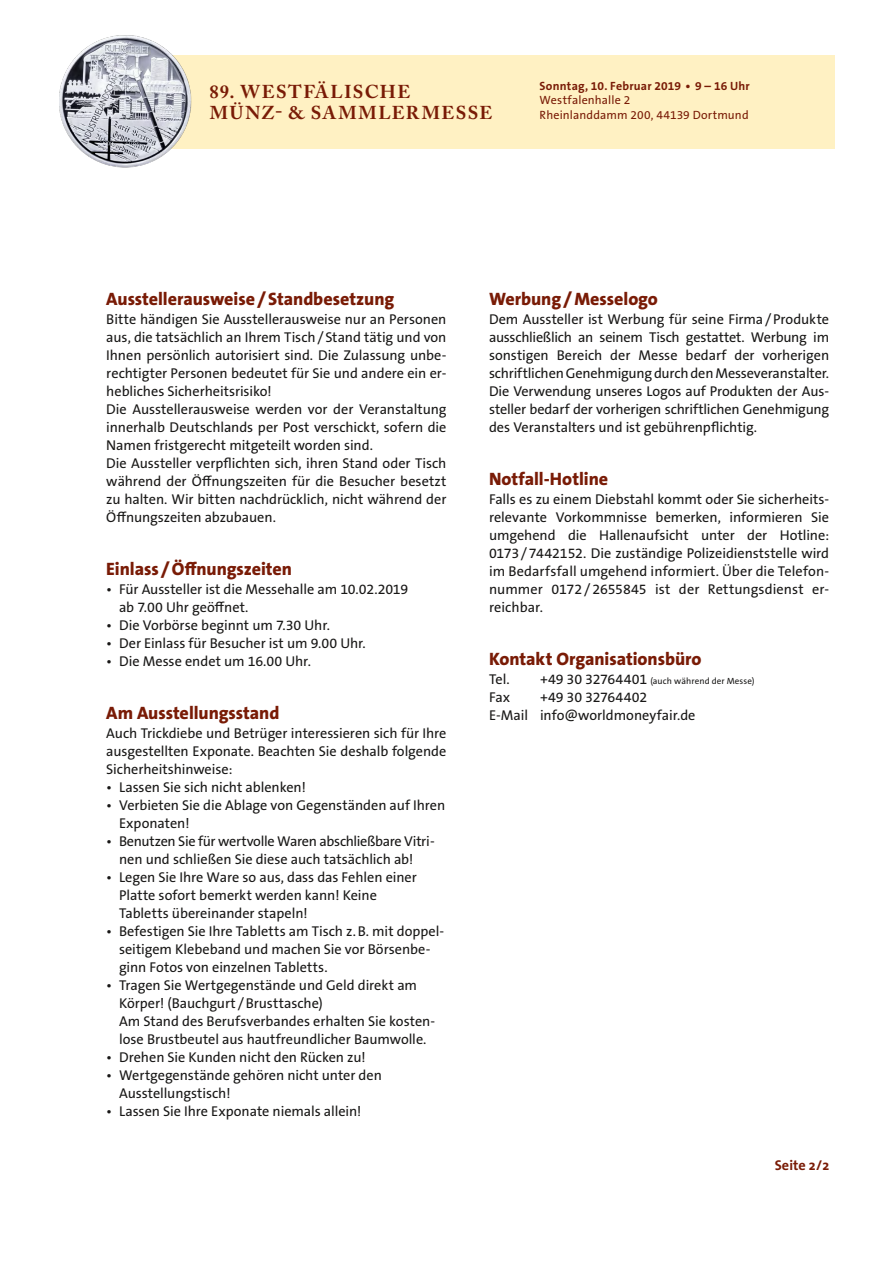
<style>
.page{position:relative;width:893px;height:1263px;background:#fff}
.page>*{position:absolute;margin:0;border:0;box-sizing:border-box;transform-origin:0 0}
.t1{font:700 18.45px/20.7px "Adobe Caslon Pro";letter-spacing:.075em;color:#791b06}
.t2{font:800 18px "The Sans B W8";letter-spacing:-.005em;color:#791b06}
.Fließtext{font:14.25px/18px "The Sans B W5 Plain";letter-spacing:-.005em;color:#181716;text-align:justify}
.Pagina{font:700 14.25px "Thesis Sans";letter-spacing:.005em;color:#791b06}
.t3{font:12px/14.4px "The Sans B W5 Plain";letter-spacing:.01em;color:#791b06}
.t4{font:700 12px "The Sans B W7";letter-spacing:.015em;color:#791b06}
.Fließtext-2{font:9px "The Sans B W5 Plain";letter-spacing:.015em;color:#181716}
.s1{font-size:14.25px}
</style>
<div class="page">
<div style="left:106px;top:55px;width:729px;height:94px;background:#fff1c3"></div>
<img style="left:60px;top:35px;width:132px;height:133px">
<p class="t1" style="left:210px;top:81px;width:284px">89. WESTFÄLISCHE<br>MÜNZ- &amp; SAMMLERMESSE</p>
<p class="t4" style="left:540px;top:78px;width:212px">Sonntag, 10. Februar 2019 • 9 – 16 Uhr</p>
<p class="t3" style="left:540px;top:93px;width:211px">Westfalenhalle 2<br>Rheinlanddamm 200, 44139 Dortmund</p>
<h2 class="t2" style="left:106px;top:287px;width:289px">Ausstellerausweise/Standbesetzung</h2>
<h2 class="Fließtext" style="left:106px;top:310px;width:342px">Bitte händigen Sie Ausstellerausweise nur an Personen aus, die tatsächlich an Ihrem Tisch/Stand tätig und von Ihnen persönlich autorisiert sind. Die Zulassung unbe&shy;rechtigter Personen bedeutet für Sie und andere ein er&shy;hebliches Sicherheitsrisiko!</h2>
<h2 class="Fließtext" style="left:106px;top:400px;width:342px">Die Ausstellerausweise werden vor der Veranstaltung innerhalb Deutschlands per Post verschickt, sofern die Namen fristgerecht mitgeteilt worden sind.</h2>
<h2 class="Fließtext" style="left:106px;top:454px;width:342px">Die Aussteller verpflichten sich, ihren Stand oder Tisch während der Öffnungszeiten für die Besucher besetzt zu halten. Wir bitten nachdrücklich, nicht während der Öffnungszeiten abzubauen.</h2>
<h2 class="t2" style="left:106px;top:557px;width:187px">Einlass /Öffnungszeiten</h2>
<p class="Fließtext" style="left:119px;top:580px;width:291px;text-indent:-13px">• Für Aussteller ist die Messehalle am 10.02.2019 ab 7.00 Uhr geöffnet.</p>
<p class="Fließtext" style="left:106px;top:616px;width:225px">• Die Vorbörse beginnt um 7.30 Uhr.</p>
<p class="Fließtext" style="left:106px;top:634px;width:261px">• Der Einlass für Besucher ist um 9.00 Uhr.</p>
<p class="Fließtext" style="left:106px;top:652px;width:206px">• Die Messe endet um 16.00 Uhr.</p>
<h2 class="t2" style="left:106px;top:701px;width:175px">Am Ausstellungsstand</h2>
<p class="Fließtext" style="left:106px;top:724px;width:342px">Auch Trickdiebe und Betrüger interessieren sich für Ihre ausgestellten Exponate. Beachten Sie deshalb folgende Sicherheitshinweise:</p>
<p class="Fließtext" style="left:106px;top:778px;width:201px">• Lassen Sie sich nicht ablenken!</p>
<p class="Fließtext" style="left:119px;top:796px;width:328px;text-indent:-13px">• Verbieten Sie die Ablage von Gegenständen auf Ihren<br>Exponaten!</p>
<p class="Fließtext" style="left:106px;top:832px;width:330px;text-align:center">• Benutzen Sie für wertvolle Waren abschließbare Vitri&shy;nen und schließen Sie diese auch tatsächlich ab!</p>
<p class="Fließtext" style="left:119px;top:868px;width:299px;text-align:left;text-indent:-13px">• Legen Sie Ihre Ware so aus, dass das Fehlen einer<br>Platte sofort bemerkt werden kann! Keine<br>Tabletts übereinander stapeln!</p>
<p class="Fließtext" style="left:119px;top:922px;width:327px;text-align:left;text-indent:-13px">• Befestigen Sie Ihre Tabletts am Tisch z.B. mit doppel&shy;seitigem Klebeband und machen Sie vor Börsenbe&shy;ginn Fotos von einzelnen Tabletts.</p>
<p class="Fließtext" style="left:119px;top:976px;width:318px;text-align:left;text-indent:-13px">• Tragen Sie Wertgegenstände und Geld direkt am Körper! (Bauchgurt /Brusttasche)<br>Am Stand des Berufsverbandes erhalten Sie kosten&shy;lose Brustbeutel aus hautfreundlicher Baumwolle.</p>
<p class="Fließtext" style="left:106px;top:1048px;width:261px">• Drehen Sie Kunden nicht den Rücken zu!</p>
<p class="Fließtext" style="left:119px;top:1066px;width:264px;text-indent:-13px">• Wertgegenstände gehören nicht unter den<br>Ausstellungstisch!</p>
<p class="Fließtext" style="left:106px;top:1102px;width:257px">• Lassen Sie Ihre Exponate niemals allein!</p>
<h2 class="t2" style="left:489px;top:287px;width:171px">Werbung/Messelogo</h2>
<p class="Fließtext" style="left:489px;top:310px;width:342px">Dem Aussteller ist Werbung für seine Firma/Produkte ausschließlich an seinem Tisch gestattet. Werbung im sonstigen Bereich der Messe bedarf der vorherigen schriftlichen Genehmigung durch den Messeveranstalter.<br>Die Verwendung unseres Logos auf Produkten der Aus&shy;steller bedarf der vorherigen schriftlichen Genehmigung des Veranstalters und ist gebührenpflichtig.</p>
<h2 class="t2" style="left:489px;top:467px;width:121px">Notfall-Hotline</h2>
<p class="Fließtext" style="left:489px;top:490px;width:342px">Falls es zu einem Diebstahl kommt oder Sie sicherheits&shy;relevante Vorkommnisse bemerken, informieren Sie umgehend die Hallenaufsicht unter der Hotline:<br>0173/7442152. Die zuständige Polizeidienststelle wird im Bedarfsfall umgehend informiert. Über die Telefon&shy;nummer 0172 / 2655845 ist der Rettungsdienst er&shy;reichbar.</p>
<h2 class="t2" style="left:489px;top:647px;width:214px">Kontakt Organisationsbüro</h2>
<p class="Fließtext" style="left:489px;top:670px;width:22px">Tel.</p>
<p class="Fließtext-2" style="left:540px;top:675px;width:216px"><span class="s1">+49 30 32764401</span> (auch während der Messe)</p>
<p class="Fließtext" style="left:489px;top:688px;width:23px">Fax</p>
<p class="Fließtext" style="left:540px;top:688px;width:109px">+49 30 32764402</p>
<p class="Fließtext" style="left:489px;top:706px;width:208px">E-Mail info@worldmoneyfair.de</p>
<p class="Pagina" style="left:775px;top:1153px;width:56px">Seite 2/2</p>
</div>
